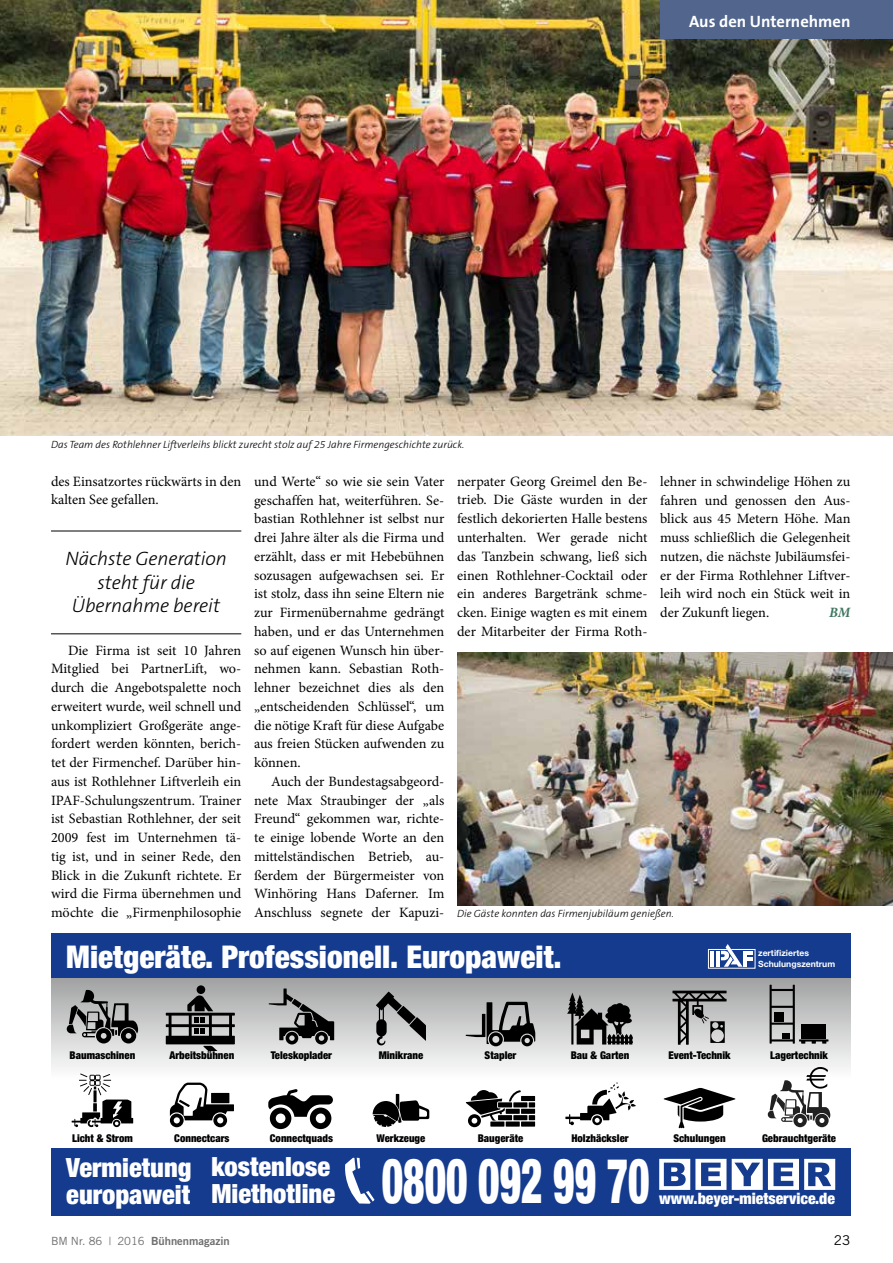
<style>
.page{position:relative;width:893px;height:1263px;background:#fff}
.page>*{position:absolute;margin:0;border:0;box-sizing:border-box;transform-origin:0 0}
.t1{font:900 condensed 62.4px "Helvetica Neue";color:#fff;scale:.66 1}
.t2{font:900 condensed 31.35px "Helvetica Neue";color:#fff}
.t3{font:900 condensed 26.55px/26.5px "Helvetica Neue";color:#fff}
.t4{font:italic 300 19.5px/23.4px "The Sans B3";letter-spacing:-.005em;color:#000;text-align:center}
.t5{font:700 16.5px "The Sans B7";color:#fff}
.t6{font:900 condensed 15.75px "Helvetica Neue";color:#fff}
.t7{font:14.25px/18.8px "Minion Pro";color:#000;text-align:justify}
.t8{font:italic 700 14.25px "Minion Pro";color:#3f765e}
.t9{font:13.5px "Trade Gothic";color:#000}
.t10{font:11.25px "Trade Gothic Bold Two";color:#6e6e6e}
.t11{font:900 condensed 10.8px "Helvetica Neue";color:#000}
.t12{font:italic 300 10.5px "The Sans B3";color:#000}
.t13{font:700 8.55px/10.4px "Helvetica Neue";color:#fff}
.s1{font-family:"Trade Gothic"}
</style>
<div class="page">
<img style="left:0;top:0;width:893px;height:436px">
<div style="left:660px;top:0;width:233px;height:39px;background:#51658d"></div>
<hr style="left:51px;top:531px;width:190px;height:1px;background:#000">
<hr style="left:51px;top:633px;width:190px;height:1px;background:#000">
<svg style="left:51px;top:978px;width:799px;height:152px"></svg>
<div style="left:51px;top:1148px;width:799px;height:68px;background:#153b8e"></div>
<svg style="left:659px;top:1159px;width:67px;height:31px"></svg>
<svg style="left:732px;top:1159px;width:103px;height:31px"></svg>
<svg style="left:345px;top:1158px;width:29px;height:46px"></svg>
<div style="left:51px;top:933px;width:799px;height:45px;background:#153b8e"></div>
<svg style="left:72px;top:1073px;width:61px;height:54px"></svg>
<svg style="left:67px;top:990px;width:71px;height:53px;background:#7d7d7e"></svg>
<svg style="left:170px;top:1082px;width:64px;height:45px"></svg>
<div style="left:197px;top:985px;width:8px;height:9px;background:#000;border-radius:50%"></div>
<svg style="left:166px;top:995px;width:69px;height:55px;background:#737474"></svg>
<svg style="left:268px;top:1089px;width:65px;height:40px"></svg>
<svg style="left:269px;top:988px;width:65px;height:56px;background:#808181"></svg>
<svg style="left:373px;top:1094px;width:56px;height:33px"></svg>
<svg style="left:376px;top:991px;width:50px;height:54px;background:#8a8a8b"></svg>
<svg style="left:466px;top:1002px;width:69px;height:44px;background:#7c7c7c"></svg>
<div style="left:521px;top:1121px;width:14px;height:5px;background:#000"></div>
<div style="left:513px;top:1115px;width:14px;height:5px;background:#000"></div>
<svg style="left:529px;top:1115px;width:6px;height:5px"></svg>
<div style="left:513px;top:1102px;width:14px;height:5px;background:#000"></div>
<svg style="left:529px;top:1102px;width:6px;height:5px"></svg>
<div style="left:521px;top:1109px;width:14px;height:5px;background:#000"></div>
<div style="left:521px;top:1096px;width:14px;height:5px;background:#000"></div>
<svg style="left:466px;top:1090px;width:55px;height:37px"></svg>
<svg style="left:663px;top:1088px;width:73px;height:40px"></svg>
<svg style="left:672px;top:991px;width:54px;height:54px;background:#868787"></svg>
<svg style="left:768px;top:1067px;width:62px;height:60px"></svg>
<svg style="left:770px;top:985px;width:58px;height:58px;background:#9c9c9c"></svg>
<div style="left:802px;top:1025px;width:24px;height:14px;background:#000"></div>
<div style="left:774px;top:1012px;width:10px;height:10px;background:#000"></div>
<div style="left:782px;top:1033px;width:8px;height:6px;background:#000"></div>
<svg style="left:565px;top:1082px;width:71px;height:43px"></svg>
<svg style="left:567px;top:992px;width:66px;height:52px;background:#666"></svg>
<svg style="left:708px;top:944px;width:47px;height:24px"></svg>
<img style="left:457px;top:652px;width:436px;height:253px">
<p class="t12" style="left:51px;top:439px;width:415px">Das Team des Rothlehner Liftverleihs blickt zurecht stolz auf 25 Jahre Firmengeschichte zurück.</p>
<p class="t5" style="left:689px;top:13px;width:163px">Aus den Unternehmen</p>
<p class="t7" style="left:51px;top:472px;width:192px">des Einsatzortes rückwärts in den kalten See gefallen.</p>
<h3 class="t4" style="left:65px;top:548px;width:163px">Nächste Generation steht für die<br>Übernahme bereit</h3>
<p class="t7" style="left:51px;top:641px;width:192px;text-indent:17px">Die Firma ist seit 10 Jahren Mitglied bei PartnerLift, wo&shy;durch die Angebotspalette noch erweitert wurde, weil schnell und unkompliziert Großgeräte ange&shy;fordert werden könnten, berich&shy;tet der Firmenchef. Darüber hin&shy;aus ist Rothlehner Liftverleih ein IPAF-Schulungszentrum. Trainer ist Sebastian Rothlehner, der seit 2009 fest im Unternehmen tä&shy;tig ist, und in seiner Rede, den Blick in die Zukunft richtete. Er wird die Firma übernehmen und möchte die „Firmenphilosophie</p>
<p class="t7" style="left:254px;top:472px;width:192px">und Werte“ so wie sie sein Vater geschaffen hat, weiterführen. Se&shy;bastian Rothlehner ist selbst nur drei Jahre älter als die Firma und erzählt, dass er mit Hebebühnen sozusagen aufgewachsen sei. Er ist stolz, dass ihn seine Eltern nie zur Firmenübernahme gedrängt haben, und er das Unternehmen so auf eigenen Wunsch hin über&shy;nehmen kann. Sebastian Roth&shy;lehner bezeichnet dies als den „entscheidenden Schlüssel“, um die nötige Kraft für diese Aufgabe aus freien Stücken aufwenden zu können.</p>
<p class="t7" style="left:254px;top:772px;width:192px;text-indent:17px">Auch der Bundestagsabgeord&shy;nete Max Straubinger der „als Freund“ gekommen war, richte&shy;te einige lobende Worte an den mittelständischen Betrieb, au&shy;ßerdem der Bürgermeister von Winhöring Hans Daferner. Im Anschluss segnete der Kapuzi-</p>
<p class="t7" style="left:457px;top:472px;width:192px">nerpater Georg Greimel den Be&shy;trieb. Die Gäste wurden in der festlich dekorierten Halle bestens unterhalten. Wer gerade nicht das Tanzbein schwang, ließ sich einen Rothlehner-Cocktail oder ein anderes Bargetränk schme&shy;cken. Einige wagten es mit einem der Mitarbeiter der Firma Roth-</p>
<p class="t7" style="left:660px;top:472px;width:192px">lehner in schwindelige Höhen zu fahren und genossen den Aus&shy;blick aus 45 Metern Höhe. Man muss schließlich die Gelegenheit nutzen, die nächste Jubiläumsfei&shy;er der Firma Rothlehner Liftver&shy;leih wird noch ein Stück weit in der Zukunft liegen.</p>
<p class="t8" style="left:829px;top:604px;width:23px">BM</p>
<p class="t12" style="left:457px;top:908px;width:218px">Die Gäste konnten das Firmenjubiläum genießen.</p>
<h2 class="t2" style="left:66px;top:938px;width:497px">Mietgeräte. Professionell. Europaweit.</h2>
<p class="t13" style="left:758px;top:948px;width:78px">zertifiziertes<br>Schulungszentrum</p>
<p class="t11" style="left:70px;top:1048px;width:67px">Baumaschinen</p>
<p class="t11" style="left:72px;top:1132px;width:62px">Licht &amp; Strom</p>
<p class="t11" style="left:170px;top:1048px;width:66px">Arbeitsbühnen</p>
<p class="t11" style="left:174px;top:1132px;width:57px">Connectcars</p>
<p class="t11" style="left:271px;top:1048px;width:63px">Teleskoplader</p>
<p class="t11" style="left:270px;top:1132px;width:65px">Connectquads</p>
<p class="t11" style="left:379px;top:1048px;width:46px">Minikrane</p>
<p class="t11" style="left:485px;top:1048px;width:33px">Stapler</p>
<p class="t11" style="left:571px;top:1048px;width:60px">Bau &amp; Garten</p>
<p class="t11" style="left:668px;top:1048px;width:64px">Event-Technik</p>
<p class="t11" style="left:770px;top:1048px;width:59px">Lagertechnik</p>
<p class="t11" style="left:377px;top:1132px;width:50px">Werkzeuge</p>
<p class="t11" style="left:478px;top:1132px;width:47px">Baugeräte</p>
<p class="t11" style="left:673px;top:1132px;width:54px">Schulungen</p>
<p class="t11" style="left:571px;top:1132px;width:59px">Holzhäcksler</p>
<p class="t11" style="left:762px;top:1132px;width:76px">Gebrauchtgeräte</p>
<h3 class="t3" style="left:66px;top:1154px;width:127px">Vermietung europaweit</h3>
<h3 class="t3" style="left:211px;top:1153px;width:125px">kostenlose<br>Miethotline</h3>
<h1 class="t1" style="left:382px;top:1142px;width:407px">0800 092 99 70</h1>
<p class="t6" style="left:659px;top:1188px;width:177px">www.beyer-mietservice.de</p>
<p class="t10" style="left:51px;top:1234px;width:180px"><span class="s1">BM Nr. 86 | 2016</span> Bühnenmagazin</p>
<p class="t9" style="left:834px;top:1232px;width:18px">23</p>
</div>
